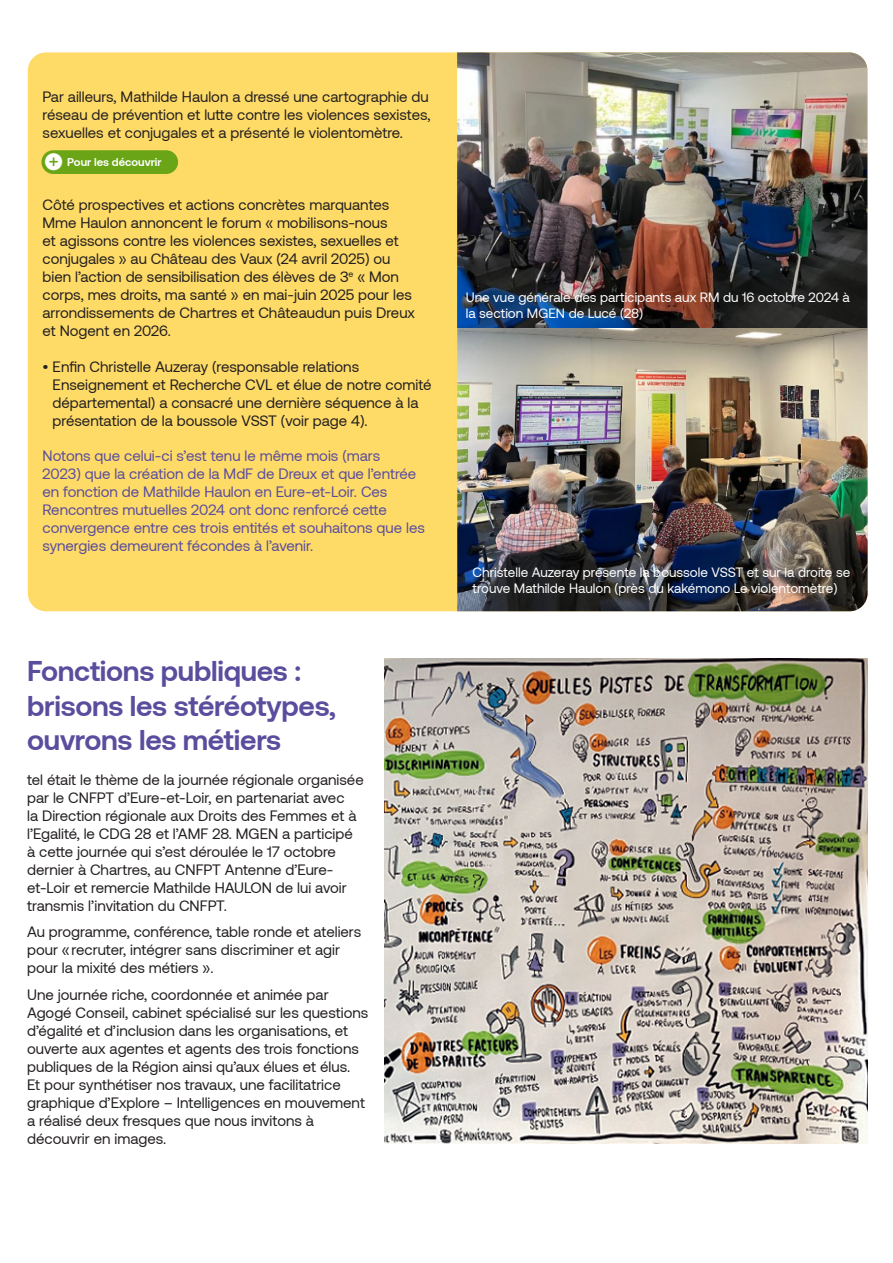
<style>
.page{position:relative;width:893px;height:1263px;background:#fff}
.page>*{position:absolute;margin:0;border:0;box-sizing:border-box;transform-origin:0 0}
.t1{font:700 28.5px/34.2px "Aeonik MGEN";letter-spacing:-.01em;color:#5a4d9d}
.t2{font:20.55px "Material Icons Sharp";color:#fff}
.t3{font:15px/18px "Aeonik MGEN";color:#231f20}
.t4{font:15px/18px "Aeonik MGEN";color:#5a4d9d}
.t5{font:13.5px/16.2px "Aeonik MGEN";color:#fff}
.t6{font:700 11.25px "Aeonik MGEN";color:#fff}
</style>
<div class="page">
<div style="left:28px;top:52px;width:839px;height:559px;background:#feda67;border-radius:18px"></div>
<img style="left:457px;top:52px;width:411px;height:559px">
<img style="left:385px;top:659px;width:482px;height:485px">
<div style="left:41px;top:150px;width:137px;height:24px;background:#6aa517;border-radius:12px"></div>
<p class="t3" style="left:43px;top:88px;width:390px;text-align:justify">Par ailleurs, Mathilde Haulon a dressé une cartographie du réseau de prévention et lutte contre les violences sexistes, sexuelles et conjugales et a présenté le violentomètre.</p>
<p class="t2" style="left:43px;top:153px;width:22px">●</p>
<p class="t6" style="left:67px;top:156px;width:96px">Pour les découvrir</p>
<p class="t3" style="left:43px;top:196px;width:374px">Côté prospectives et actions concrètes marquantes Mme Haulon annoncent le forum « mobilisons-nous<br>et agissons contre les violences sexistes, sexuelles et conjugales » au Château des Vaux (24 avril 2025) ou bien l’action de sensibilisation des élèves de 3<sup>e</sup> « Mon corps, mes droits, ma santé » en mai-juin 2025 pour les arrondissements de Chartres et Châteaudun puis Dreux</p>
<p class="t3" style="left:43px;top:322px;width:130px">et Nogent en 2026.</p>
<p class="t3" style="left:53px;top:358px;width:380px;text-indent:-10px">• Enfin Christelle Auzeray (responsable relations Enseignement et Recherche CVL et élue de notre comité départemental) a consacré une dernière séquence à la présentation de la boussole VSST (voir page 4).</p>
<p class="t4" style="left:43px;top:447px;width:384px">Notons que celui-ci s’est tenu le même mois (mars<br>2023) que la création de la MdF de Dreux et que l’entrée en fonction de Mathilde Haulon en Eure-et-Loir. Ces Rencontres mutuelles 2024 ont donc renforcé cette convergence entre ces trois entités et souhaitons que les synergies demeurent fécondes à l’avenir.</p>
<p class="t1" style="left:27px;top:654px;width:276px">Fonctions publiques :</p>
<p class="t1" style="left:27px;top:688px;width:310px">brisons les stéréotypes, ouvrons les métiers</p>
<p class="t3" style="left:27px;top:771px;width:338px">tel était le thème de la journée régionale organisée par le CNFPT d’Eure-et-Loir, en partenariat avec<br>la Direction régionale aux Droits des Femmes et à l’Egalité, le CDG 28 et l’AMF 28. MGEN a participé à cette journée qui s’est déroulée le 17 octobre dernier à Chartres, au CNFPT Antenne d’Eure&shy;et-Loir et remercie Mathilde HAULON de lui avoir transmis l’invitation du CNFPT.</p>
<p class="t3" style="left:27px;top:923px;width:336px">Au programme, conférence, table ronde et ateliers pour «recruter, intégrer sans discriminer et agir pour la mixité des métiers ».</p>
<p class="t3" style="left:27px;top:986px;width:343px">Une journée riche, coordonnée et animée par Agogé Conseil, cabinet spécialisé sur les questions d’égalité et d’inclusion dans les organisations, et ouverte aux agentes et agents des trois fonctions publiques de la Région ainsi qu’aux élues et élus.<br>Et pour synthétiser nos travaux, une facilitatrice graphique d’Explore – Intelligences en mouvement a réalisé deux fresques que nous invitons à découvrir en images.</p>
<p class="t5" style="left:466px;top:289px;width:386px">Une vue générale des participants aux RM du 16 octobre 2024 à la section MGEN de Lucé (28)</p>
<p class="t5" style="left:473px;top:564px;width:379px">Christelle Auzeray présente la boussole VSST et sur la droite se trouve Mathilde Haulon (près du kakémono Le violentomètre)</p>
</div>
